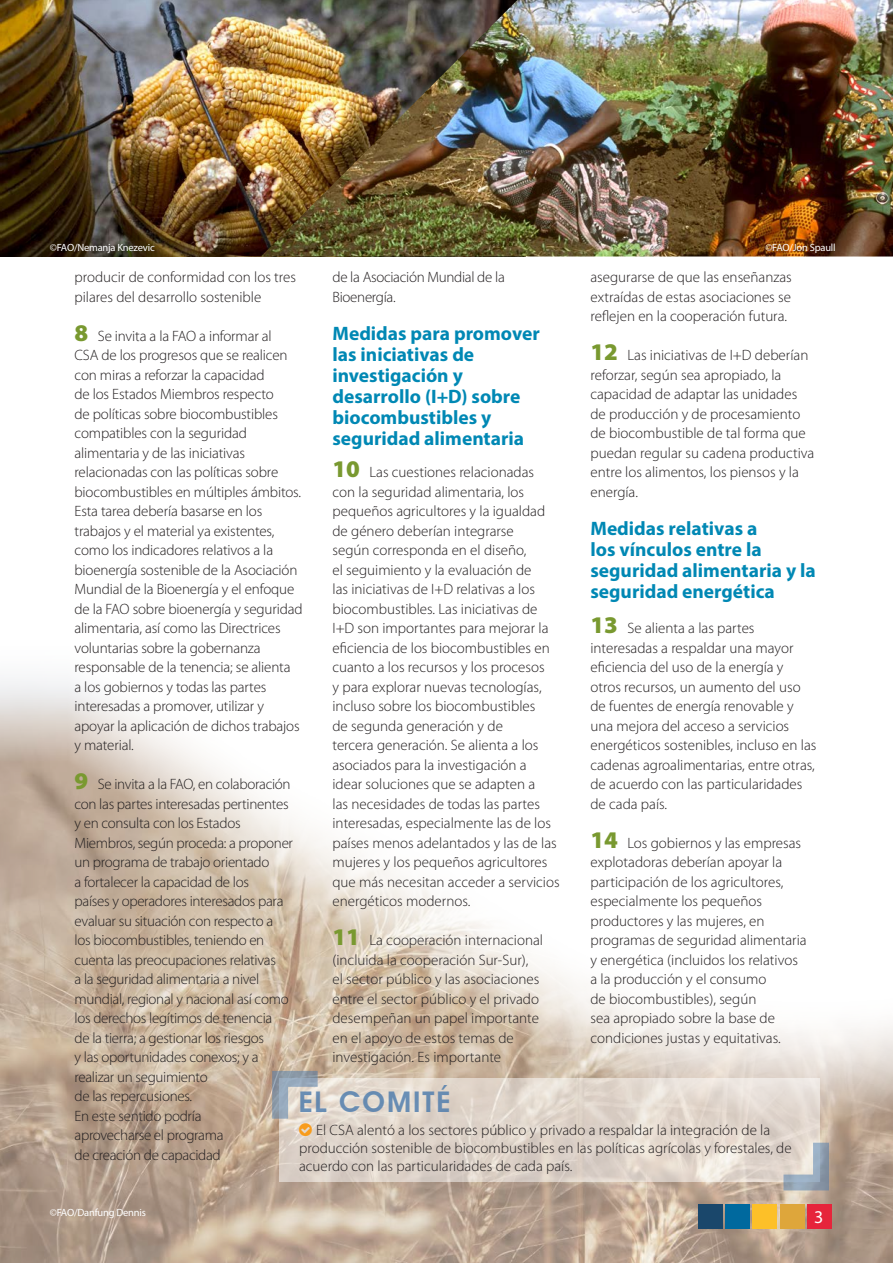
<style>
.page{position:relative;width:893px;height:1263px;background:#fff}
.page>*{position:absolute;margin:0;border:0;box-sizing:border-box;transform-origin:0 0}
.t1{font:600 28.5px "Avant Garde IT Cby BT";letter-spacing:.07em;color:#4878ab}
.t2{font:700 19.5px/21px "Myriad Pro";color:#0088b4}
.t3{font:18px "Myriad Pro";color:#fff}
.t4{font:300 15px/19.5px "Myriad Pro";color:#231f20}
.t5{font:300 15px/19.5px "Myriad Pro";letter-spacing:-.02em;color:#231f20}
.t6{font:10.5px "Myriad Pro";letter-spacing:-.02em;color:#fff}
.s1{font-weight:900;font-size:24px;color:#799930}
.s2{color:#f89c1c}
</style>
<div class="page">
<img style="left:0;top:679px;width:893px;height:584px">
<img style="left:0;top:0;width:261px;height:256px">
<img style="left:261px;top:0;width:632px;height:256px">
<div style="left:780px;top:1204px;width:24px;height:24px;background:#dea63b"></div>
<div style="left:726px;top:1204px;width:24px;height:24px;background:#00699e"></div>
<div style="left:698px;top:1204px;width:24px;height:24px;background:#1a476b"></div>
<div style="left:807px;top:1204px;width:24px;height:24px;background:#e6243b"></div>
<div style="left:753px;top:1204px;width:24px;height:24px;background:#fdc028"></div>
<svg style="left:280px;top:1078px;width:540px;height:104px;background:#e0d6cd"></svg>
<svg style="left:783px;top:1143px;width:46px;height:47px;background:#b7bcc1"></svg>
<svg style="left:272px;top:1071px;width:46px;height:48px;background:#b6babe"></svg>
<p class="t6" style="left:50px;top:241px;width:106px">©FAO/Nemanja Knezevic</p>
<p class="t6" style="left:765px;top:241px;width:72px">©FAO/Jon Spaull</p>
<p class="t4" style="left:75px;top:267px;width:223px">producir de conformidad con los tres pilares del desarrollo sostenible</p>
<p class="t4" style="left:75px;top:326px;width:229px"><span class="s1">8</span> Se invita a la FAO a informar al<br>CSA de los progresos que se realicen con miras a reforzar la capacidad<br>de los Estados Miembros respecto<br>de políticas sobre biocombustibles compatibles con la seguridad alimentaria y de las iniciativas relacionadas con las políticas sobre biocombustibles en múltiples ámbitos.<br>Esta tarea debería basarse en los trabajos y el material ya existentes, como los indicadores relativos a la bioenergía sostenible de la Asociación Mundial de la Bioenergía y el enfoque de la FAO sobre bioenergía y seguridad alimentaria, así como las Directrices voluntarias sobre la gobernanza responsable de la tenencia; se alienta<br>a los gobiernos y todas las partes interesadas a promover, utilizar y apoyar la aplicación de dichos trabajos y material.</p>
<p class="t5" style="left:75px;top:774px;width:220px"><span class="s1">9</span> Se invita a la FAO, en colaboración con las partes interesadas pertinentes y en consulta con los Estados<br>Miembros, según proceda: a proponer un programa de trabajo orientado<br>a fortalecer la capacidad de los<br>países y operadores interesados para evaluar su situación con respecto a los biocombustibles, teniendo en cuenta las preocupaciones relativas<br>a la seguridad alimentaria a nivel mundial, regional y nacional así como los derechos legítimos de tenencia<br>de la tierra; a gestionar los riesgos<br>y las oportunidades conexos; y a realizar un seguimiento<br>de las repercusiones.<br>En este sentido podría<br>aprovecharse el programa<br>de creación de capacidad</p>
<p class="t5" style="left:332px;top:267px;width:174px">de la Asociación Mundial de la<br>Bioenergía.</p>
<h2 class="t2" style="left:332px;top:322px;width:209px">Medidas para promover las iniciativas de investigación y desarrollo (I+D) sobre biocombustibles y seguridad alimentaria</h2>
<p class="t4" style="left:332px;top:462px;width:229px"><span class="s1">10</span> Las cuestiones relacionadas con la seguridad alimentaria, los pequeños agricultores y la igualdad de género deberían integrarse<br>según corresponda en el diseño,<br>el seguimiento y la evaluación de<br>las iniciativas de I+D relativas a los biocombustibles. Las iniciativas de I+D son importantes para mejorar la eficiencia de los biocombustibles en cuanto a los recursos y los procesos<br>y para explorar nuevas tecnologías, incluso sobre los biocombustibles<br>de segunda generación y de<br>tercera generación. Se alienta a los asociados para la investigación a idear soluciones que se adapten a<br>las necesidades de todas las partes interesadas, especialmente las de los países menos adelantados y las de las mujeres y los pequeños agricultores que más necesitan acceder a servicios energéticos modernos.</p>
<p class="t4" style="left:332px;top:930px;width:212px"><span class="s1">11</span> La cooperación internacional (incluida la cooperación Sur-Sur),<br>el sector público y las asociaciones entre el sector público y el privado desempeñan un papel importante en el apoyo de estos temas de investigación. Es importante</p>
<p class="t4" style="left:590px;top:267px;width:203px;text-align:justify">asegurarse de que las enseñanzas extraídas de estas asociaciones se reflejen en la cooperación futura.</p>
<p class="t4" style="left:590px;top:345px;width:225px"><span class="s1">12</span> Las iniciativas de I+D deberían reforzar, según sea apropiado, la capacidad de adaptar las unidades de producción y de procesamiento de biocombustible de tal forma que puedan regular su cadena productiva entre los alimentos, los piensos y la energía.</p>
<h2 class="t2" style="left:590px;top:517px;width:227px">Medidas relativas a<br>los vínculos entre la seguridad alimentaria y la seguridad energética</h2>
<p class="t4" style="left:590px;top:618px;width:227px"><span class="s1">13</span> Se alienta a las partes interesadas a respaldar una mayor eficiencia del uso de la energía y otros recursos, un aumento del uso de fuentes de energía renovable y una mejora del acceso a servicios energéticos sostenibles, incluso en las cadenas agroalimentarias, entre otras, de acuerdo con las particularidades de cada país.</p>
<p class="t4" style="left:590px;top:833px;width:218px"><span class="s1">14</span> Los gobiernos y las empresas explotadoras deberían apoyar la participación de los agricultores, especialmente los pequeños productores y las mujeres, en programas de seguridad alimentaria y energética (incluidos los relativos a la producción y el consumo<br>de biocombustibles), según<br>sea apropiado sobre la base de condiciones justas y equitativas.</p>
<h1 class="t1" style="left:298px;top:1085px;width:154px">EL COMITÉ</h1>
<p class="t4" style="left:299px;top:1120px;width:494px;line-height:18px"><span class="s2">□</span> El CSA alentó a los sectores público y privado a respaldar la integración de la producción sostenible de biocombustibles en las políticas agrícolas y forestales, de acuerdo con las particularidades de cada país.</p>
<p class="t6" style="left:50px;top:1206px;width:97px">©FAO/Danfung Dennis</p>
<p class="t3" style="left:814px;top:1206px;width:11px">3</p>
</div>
